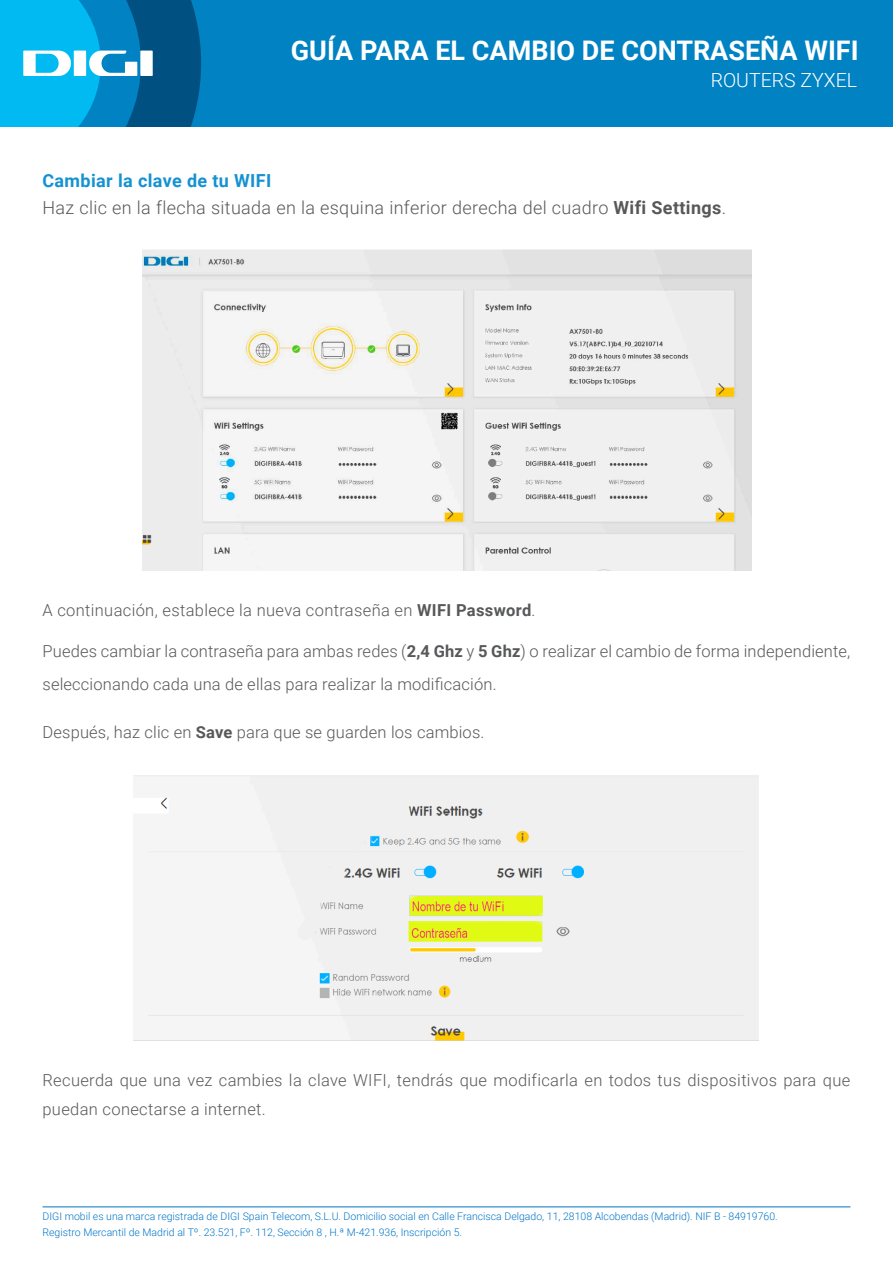
<style>
.page{position:relative;width:893px;height:1263px;background:#fff}
.page>*{position:absolute;margin:0;border:0;box-sizing:border-box;transform-origin:0 0}
.t1{font:700 27px "Roboto";color:#fff}
.t2{font:300 19.5px "Roboto";color:#fff}
.t3{font:300 18px/27px "Roboto";letter-spacing:.02em;color:#57585a}
.t4{font:300 16.5px/33px "Roboto";letter-spacing:.01em;color:#57585a}
.t5{font:300 10.5px/16px "Roboto";color:#0076c8}
.s1{font-weight:700;color:#1592d1}
.s2{font-weight:700}
</style>
<div class="page">
<div style="left:0;top:0;width:893px;height:127px;background:#0082c3"></div>
<svg style="left:0;top:0;width:201px;height:126px"></svg>
<hr style="left:43px;top:1206px;width:807px;height:1px;background:#0076c8">
<img style="left:142px;top:250px;width:610px;height:321px">
<img style="left:133px;top:775px;width:626px;height:265px">
<h1 class="t1" style="left:291px;top:31px;width:569px">GUÍA PARA EL CAMBIO DE CONTRASEÑA WIFI</h1>
<p class="t2" style="left:711px;top:66px;width:148px">ROUTERS ZYXEL</p>
<p class="t3" style="left:43px;top:166px;width:685px"><span class="s1">Cambiar la clave de tu WIFI<br></span>Haz clic en la flecha situada en la esquina inferior derecha del cuadro <span class="s2">Wifi Settings</span>.</p>
<p class="t4" style="left:43px;top:593px;width:495px">A continuación, establece la nueva contraseña en <span class="s2">WIFI Password</span>.</p>
<p class="t4" style="left:43px;top:634px;width:809px">Puedes cambiar la contraseña para ambas redes (<span class="s2">2,4 Ghz</span> y <span class="s2">5 Ghz</span>) o realizar el cambio de forma independiente, seleccionando cada una de ellas para realizar la modificación.</p>
<p class="t4" style="left:43px;top:715px;width:443px">Después, haz clic en <span class="s2">Save</span> para que se guarden los cambios.</p>
<p class="t4" style="left:43px;top:1065px;width:809px;line-height:28.5px">Recuerda que una vez cambies la clave WIFI, tendrás que modificarla en todos tus dispositivos para que puedan conectarse a internet.</p>
<p class="t5" style="left:43px;top:1208px;width:737px">DIGI mobil es una marca registrada de DIGI Spain Telecom, S.L.U. Domicilio social en Calle Francisca Delgado, 11, 28108 Alcobendas (Madrid). NIF B - 84919760.<br>Registro Mercantil de Madrid al Tº. 23.521, Fº. 112, Sección 8 , H.ª M-421.936, Inscripción 5.</p>
</div>
